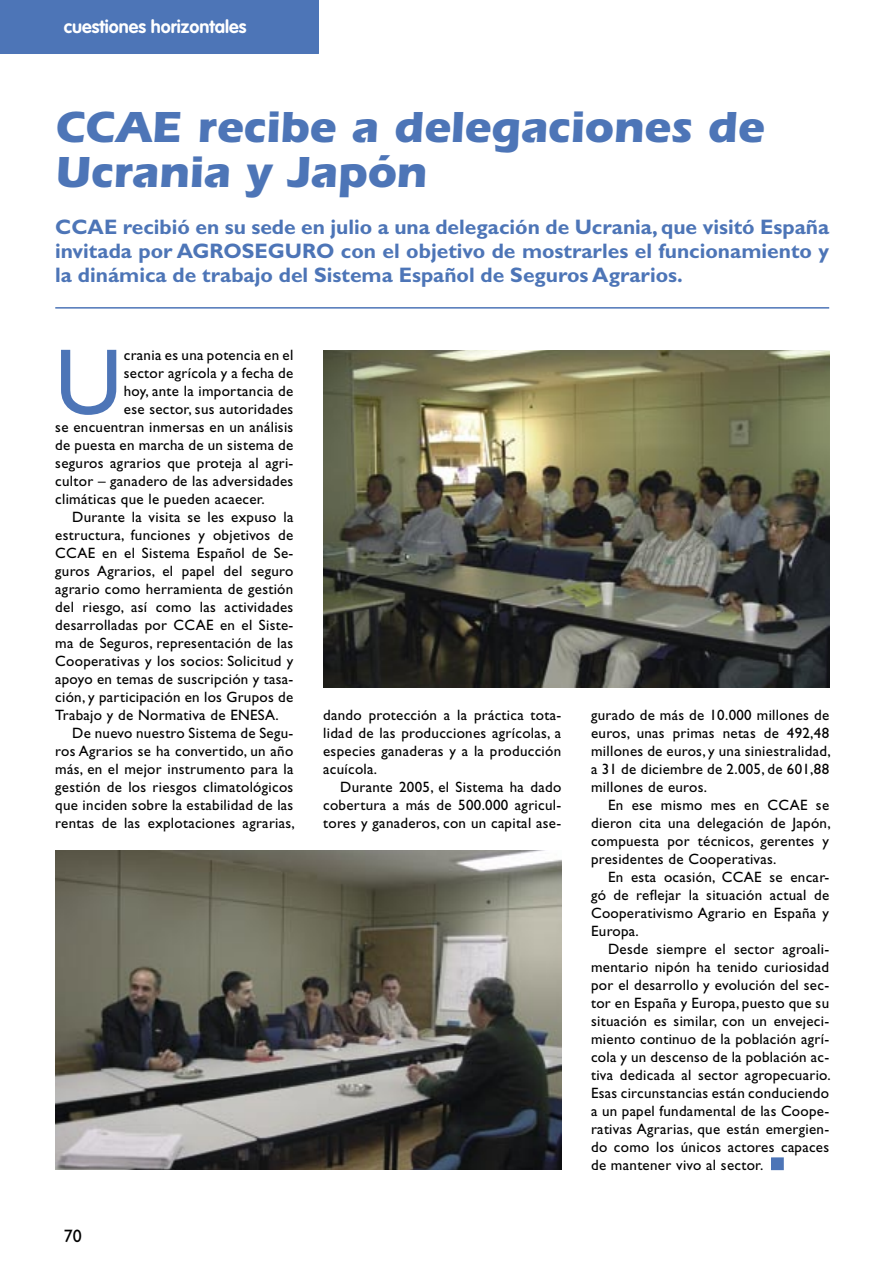
<style>
.page{position:relative;width:893px;height:1263px;background:#fff}
.page>*{position:absolute;margin:0;border:0;box-sizing:border-box;transform-origin:0 0}
.t1{font:94.2px "Gill Sans";color:#4d75b7}
.t2{font:700 45px/45px "Itc Eras";letter-spacing:-.005em;color:#4d75b7}
.t3{font:700 21px/24px "Gill Sans";color:#4d75b7;text-align:justify}
.t4{font:700 18px "VAG Rounded";color:#fff}
.t5{font:18px "Gill Sans";color:#000}
.t6{font:15px/18px "Gill Sans";letter-spacing:.02em;color:#000;text-align:justify}
</style>
<div class="page">
<div style="left:0;top:0;width:319px;height:54px;background:#4d75b7"></div>
<div style="left:772px;top:1158px;width:11px;height:11px;background:#4d75b7"></div>
<div style="left:771px;top:1157px;width:13px;height:13px;border:2px solid #4d75b7"></div>
<hr style="left:55px;top:307px;width:774px;height:2px;background:#4d75b7">
<img style="left:55px;top:850px;width:506px;height:319px">
<img style="left:323px;top:350px;width:506px;height:337px">
<p class="t4" style="left:64px;top:17px;width:184px">cuestiones horizontales</p>
<h2 class="t2" style="left:55px;top:104px;width:710px">CCAE recibe a delegaciones de<br>Ucrania y Japón</h2>
<h3 class="t3" style="left:55px;top:215px;width:775px">CCAE recibió en su sede en julio a una delegación de Ucrania, que visitó España invitada por AGROSEGURO con el objetivo de mostrarles el funcionamiento y la dinámica de trabajo del Sistema Español de Seguros Agrarios.</h3>
<h1 class="t1" style="left:55px;top:328px;width:68px">U</h1>
<p class="t6" style="left:124px;top:346px;width:171px">crania es una potencia en el</p>
<p class="t6" style="left:124px;top:364px;width:171px">sector agrícola y a fecha de</p>
<p class="t6" style="left:124px;top:382px;width:171px">hoy, ante la importancia de</p>
<p class="t6" style="left:124px;top:400px;width:171px">ese sector, sus autoridades</p>
<p class="t6" style="left:55px;top:418px;width:240px">se encuentran inmersas en un análisis</p>
<p class="t6" style="left:55px;top:436px;width:240px">de puesta en marcha de un sistema de</p>
<p class="t6" style="left:55px;top:454px;width:240px">seguros agrarios que proteja al agri-</p>
<p class="t6" style="left:55px;top:472px;width:240px">cultor – ganadero de las adversidades</p>
<p class="t6" style="left:55px;top:490px;width:211px">climáticas que le pueden acaecer.</p>
<p class="t6" style="left:72px;top:508px;width:223px">Durante la visita se les expuso la</p>
<p class="t6" style="left:55px;top:526px;width:240px">estructura, funciones y objetivos de</p>
<p class="t6" style="left:55px;top:544px;width:240px">CCAE en el Sistema Español de Se-</p>
<p class="t6" style="left:55px;top:562px;width:240px">guros Agrarios, el papel del seguro</p>
<p class="t6" style="left:55px;top:580px;width:240px">agrario como herramienta de gestión</p>
<p class="t6" style="left:55px;top:598px;width:240px">del riesgo, así como las actividades</p>
<p class="t6" style="left:55px;top:616px;width:240px">desarrolladas por CCAE en el Siste-</p>
<p class="t6" style="left:55px;top:634px;width:240px">ma de Seguros, representación de las</p>
<p class="t6" style="left:55px;top:652px;width:240px">Cooperativas y los socios: Solicitud y</p>
<p class="t6" style="left:55px;top:670px;width:240px">apoyo en temas de suscripción y tasa-</p>
<p class="t6" style="left:55px;top:688px;width:240px">ción, y participación en los Grupos de</p>
<p class="t6" style="left:55px;top:706px;width:225px">Trabajo y de Normativa de ENESA.</p>
<p class="t6" style="left:72px;top:724px;width:223px">De nuevo nuestro Sistema de Segu-</p>
<p class="t6" style="left:55px;top:742px;width:240px">ros Agrarios se ha convertido, un año</p>
<p class="t6" style="left:55px;top:760px;width:240px">más, en el mejor instrumento para la</p>
<p class="t6" style="left:55px;top:778px;width:240px">gestión de los riesgos climatológicos</p>
<p class="t6" style="left:55px;top:796px;width:240px">que inciden sobre la estabilidad de las</p>
<p class="t6" style="left:55px;top:814px;width:241px">rentas de las explotaciones agrarias,</p>
<p class="t6" style="left:323px;top:706px;width:240px">dando protección a la práctica tota&shy;lidad de las producciones agrícolas, a especies ganaderas y a la producción acuícola.</p>
<p class="t6" style="left:323px;top:778px;width:240px;text-indent:17px">Durante 2005, el Sistema ha dado cobertura a más de 500.000 agricul&shy;tores y ganaderos, con un capital ase-</p>
<p class="t5" style="left:64px;top:1225px;width:19px">70</p>
<p class="t6" style="left:591px;top:706px;width:241px">gurado de más de 10.000 millones de euros, unas primas netas de 492,48 millones de euros, y una siniestralidad, a 31 de diciembre de 2.005, de 601,88 millones de euros.</p>
<p class="t6" style="left:591px;top:796px;width:241px;text-indent:17px">En ese mismo mes en CCAE se dieron cita una delegación de Japón, compuesta por técnicos, gerentes y presidentes de Cooperativas.</p>
<p class="t6" style="left:591px;top:868px;width:240px;text-indent:17px">En esta ocasión, CCAE se encar&shy;gó de reflejar la situación actual de Cooperativismo Agrario en España y Europa.</p>
<p class="t6" style="left:591px;top:940px;width:241px;text-indent:17px">Desde siempre el sector agroali&shy;mentario nipón ha tenido curiosidad por el desarrollo y evolución del sec&shy;tor en España y Europa, puesto que su situación es similar, con un envejeci&shy;miento continuo de la población agrí&shy;cola y un descenso de la población ac&shy;tiva dedicada al sector agropecuario.<br>Esas circunstancias están conduciendo a un papel fundamental de las Coope&shy;rativas Agrarias, que están emergien&shy;do como los únicos actores capaces de mantener vivo al sector.</p>
</div>
